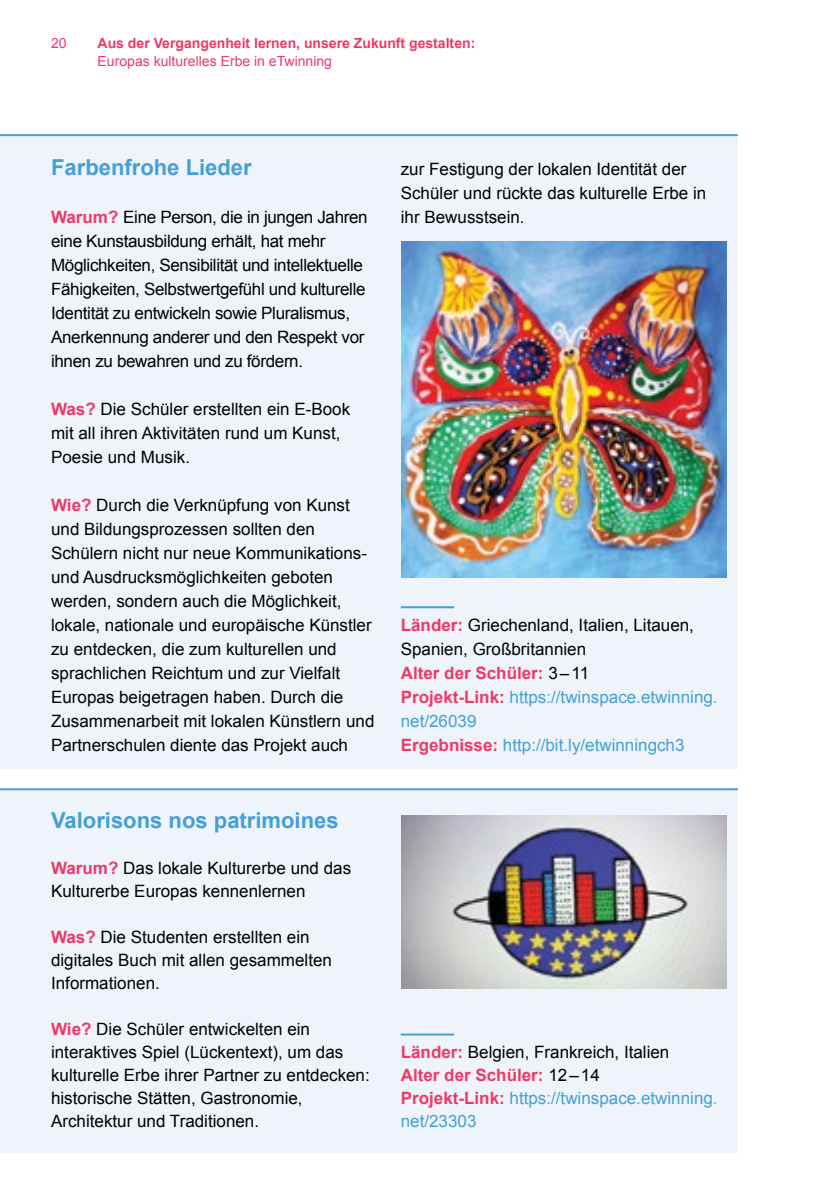
<style>
.page{position:relative;width:840px;height:1191px;background:#fff}
.page>*{position:absolute;margin:0;border:0;box-sizing:border-box;transform-origin:0 0}
.t1{font:700 22px "Arial";color:#449fd8}
.t2{font:17px/24px "Arial";color:#000}
.t3{font:17px/24px "Arial";color:#449fd8}
.t4{font:17px/24px "Arial";letter-spacing:-.02em;color:#000}
.t5{font:700 14px "Arial";color:#ee3968}
.t6{font:14px "Arial";color:#ee3968}
.s1{font-weight:700;color:#ee3968}
.s2{color:#000}
</style>
<div class="page">
<div style="left:0;top:136px;width:737px;height:632px;background:#eff4fb"></div>
<div style="left:0;top:788px;width:737px;height:364px;background:#eff4fb"></div>
<hr style="left:400px;top:606px;width:54px;height:2px;background:#449fd8">
<hr style="left:400px;top:1033px;width:54px;height:2px;background:#449fd8">
<img style="left:401px;top:242px;width:325px;height:335px">
<img style="left:401px;top:815px;width:325px;height:173px">
<hr style="left:0;top:134px;width:737px;height:2px;background:#449fd8">
<hr style="left:0;top:788px;width:737px;height:2px;background:#449fd8">
<p class="t6" style="left:51px;top:34px;width:17px">20</p>
<p class="t5" style="left:98px;top:34px;width:379px">Aus der Vergangenheit lernen, unsere Zukunft gestalten:</p>
<p class="t6" style="left:98px;top:52px;width:236px">Europas kulturelles Erbe in eTwinning</p>
<p class="t1" style="left:51px;top:153px;width:202px">Farbenfrohe Lieder</p>
<p class="t4" style="left:51px;top:205px;width:318px"><span class="s1">Warum?</span> Eine Person, die in jungen Jahren eine Kunstausbildung erhält, hat mehr Möglichkeiten, Sensibilität und intellektuelle Fähigkeiten, Selbstwertgefühl und kulturelle Identität zu entwickeln sowie Pluralismus, Anerkennung anderer und den Respekt vor ihnen zu bewahren und zu fördern.</p>
<p class="t2" style="left:51px;top:397px;width:300px"><span class="s1">Was?</span> Die Schüler erstellten ein E-Book mit all ihren Aktivitäten rund um Kunst,<br>Poesie und Musik.</p>
<p class="t2" style="left:51px;top:493px;width:325px"><span class="s1">Wie?</span> Durch die Verknüpfung von Kunst und Bildungsprozessen sollten den Schülern nicht nur neue Kommunikations&shy;und Ausdrucksmöglichkeiten geboten werden, sondern auch die Möglichkeit, lokale, nationale und europäische Künstler zu entdecken, die zum kulturellen und sprachlichen Reichtum und zur Vielfalt Europas beigetragen haben. Durch die Zusammenarbeit mit lokalen Künstlern und Partnerschulen diente das Projekt auch</p>
<p class="t1" style="left:51px;top:806px;width:289px">Valorisons nos patrimoines</p>
<p class="t2" style="left:51px;top:857px;width:301px;line-height:23px"><span class="s1">Warum?</span> Das lokale Kulturerbe und das<br>Kulturerbe Europas kennenlernen</p>
<p class="t2" style="left:51px;top:926px;width:282px;line-height:23px"><span class="s1">Was?</span> Die Studenten erstellten ein digitales Buch mit allen gesammelten<br>Informationen.</p>
<p class="t2" style="left:51px;top:1018px;width:320px;line-height:23px"><span class="s1">Wie?</span> Die Schüler entwickelten ein interaktives Spiel (Lückentext), um das kulturelle Erbe ihrer Partner zu entdecken: historische Stätten, Gastronomie, Architektur und Traditionen.</p>
<p class="t2" style="left:400px;top:157px;width:307px">zur Festigung der lokalen Identität der<br>Schüler und rückte das kulturelle Erbe in ihr Bewusstsein.</p>
<p class="t3" style="left:400px;top:613px;width:318px"><span class="s1">Länder:</span> <span class="s2">Griechenland, Italien, Litauen,<br>Spanien, Großbritannien<br></span><span class="s1">Alter der Schüler:</span> <span class="s2">3–11<br></span><span class="s1">Projekt-Link:</span> https://twinspace.etwinning. net/26039<br><span class="s1">Ergebnisse:</span> http://bit.ly/etwinningch3</p>
<p class="t3" style="left:400px;top:1041px;width:318px;line-height:23px"><span class="s1">Länder:</span> <span class="s2">Belgien, Frankreich, Italien<br></span><span class="s1">Alter der Schüler:</span> <span class="s2">12–14<br></span><span class="s1">Projekt-Link:</span> https://twinspace.etwinning. net/23303</p>
</div>
